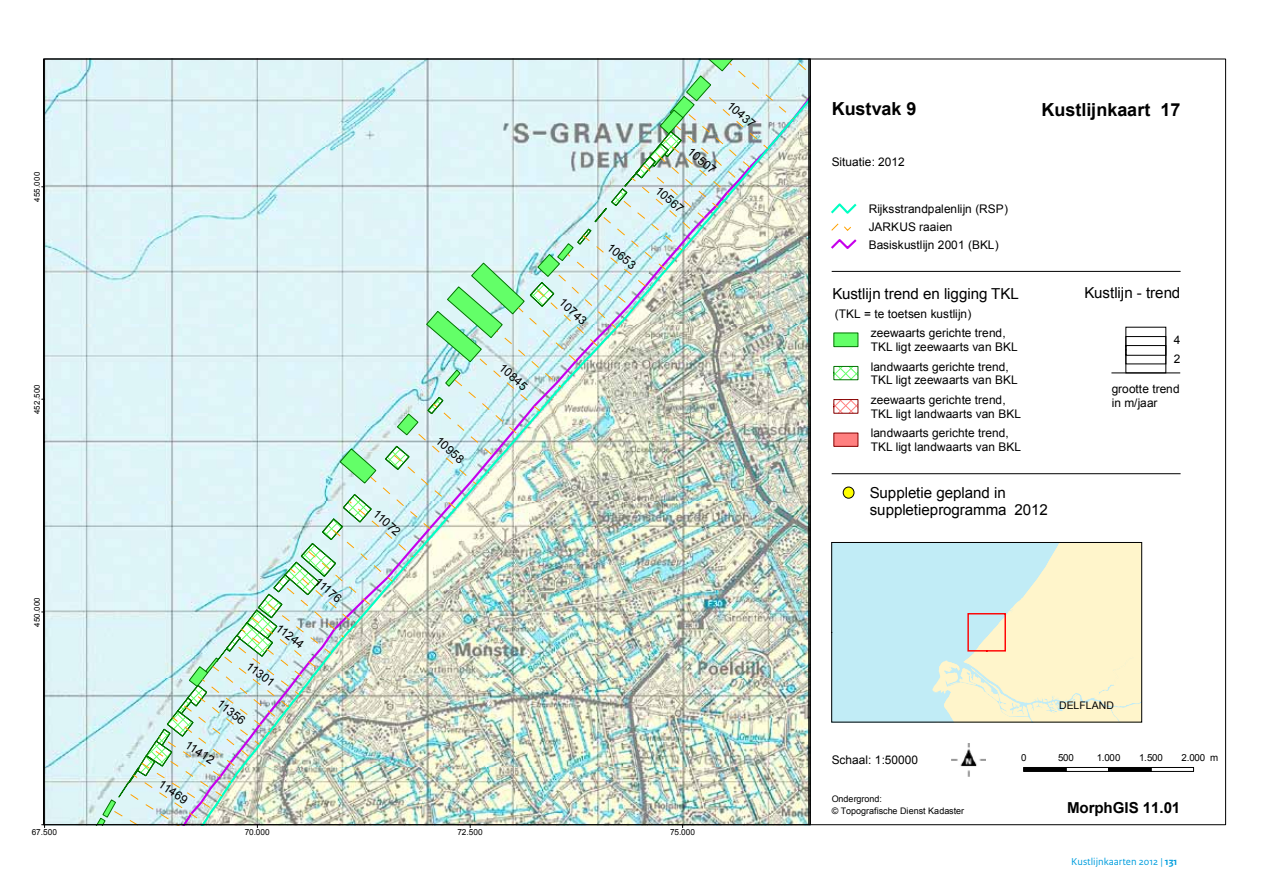
<style>
.page{position:relative;width:1263px;height:893px;background:#fff}
.page>*{position:absolute;margin:0;border:0;box-sizing:border-box;transform-origin:0 0}
.t1{font:700 18px "Arial";letter-spacing:.005em;color:#000}
.t2{font:15.15px/17.2px "Arial";letter-spacing:-.01em;color:#000}
.t3{font:700 15.15px "Arial";letter-spacing:-.01em;color:#000}
.t4{font:11.85px/13.6px "Arial";color:#000}
.t5{font:10.5px "Rijksoverheid Sans Text";color:#009ede}
.t6{font:10.5px "Arial";color:#000}
.t7{font:9.75px "Arial";letter-spacing:-.02em;color:#000}
.t8{font:9px "Arial";letter-spacing:.005em;color:#000}
.t9{font:8.25px "Arial";letter-spacing:.01em;color:#000}
.t10{font:7.95px "Arial";letter-spacing:.035em;color:#000}
.s1{font-weight:700}
</style>
<div class="page">
<img style="left:952px;top:743px;width:33px;height:34px">
<svg style="left:1125px;top:326px;width:41px;height:47px"></svg>
<hr style="left:1111px;top:373px;width:69px;height:1px;background:#000">
<div style="left:833px;top:333px;width:25px;height:14px;background:#63ff68;border:1px solid #007400"></div>
<svg style="left:833px;top:366px;width:26px;height:14px"></svg>
<svg style="left:833px;top:399px;width:26px;height:15px"></svg>
<div style="left:833px;top:433px;width:25px;height:14px;background:#ff8080;border:1px solid #870000"></div>
<hr style="left:832px;top:271px;width:348px;height:1px;background:#000">
<svg style="left:831px;top:203px;width:26px;height:11px"></svg>
<svg style="left:831px;top:239px;width:26px;height:10px"></svg>
<svg style="left:831px;top:223px;width:20px;height:8px"></svg>
<div style="left:843px;top:487px;width:11px;height:11px;background:#ff0;border-radius:50%"></div>
<div style="left:843px;top:487px;width:11px;height:11px;border:1px solid #000;border-radius:50%"></div>
<hr style="left:832px;top:473px;width:348px;height:1px;background:#000">
<img style="left:43px;top:58px;width:767px;height:767px">
<div style="left:831px;top:542px;width:311px;height:181px;background:#c1ecf6"></div>
<svg style="left:932px;top:543px;width:210px;height:179px;background:#ebefd6"></svg>
<div style="left:1023px;top:767px;width:43px;height:5px;background:#000"></div>
<div style="left:1066px;top:767px;width:43px;height:5px;border:1px solid #000"></div>
<div style="left:1108px;top:767px;width:43px;height:5px;background:#000"></div>
<div style="left:1151px;top:767px;width:43px;height:5px;border:1px solid #000"></div>
<p class="t10" style="left:32px;top:202px;width:31px;rotate:-90deg">455.000</p>
<p class="t10" style="left:32px;top:414px;width:31px;rotate:-90deg">452.500</p>
<p class="t4" style="left:442px;top:434px;width:35px;rotate:41deg">10958</p>
<p class="t4" style="left:505px;top:361px;width:35px;rotate:41deg">10845</p>
<p class="t4" style="left:565px;top:295px;width:35px;rotate:43deg">10743</p>
<p class="t4" style="left:613px;top:240px;width:35px;rotate:39deg">10653</p>
<p class="t4" style="left:693px;top:145px;width:35px;rotate:40deg">10507</p>
<p class="t4" style="left:661px;top:183px;width:35px;rotate:41deg">10567</p>
<p class="t4" style="left:733px;top:98px;width:35px;rotate:41deg">10437</p>
<p class="t10" style="left:32px;top:627px;width:31px;rotate:-90deg">450.000</p>
<p class="t4" style="left:281px;top:621px;width:34px;rotate:38deg">11244</p>
<p class="t4" style="left:252px;top:659px;width:34px;rotate:38deg">11301</p>
<p class="t4" style="left:223px;top:696px;width:34px;rotate:38deg">11356</p>
<p class="t4" style="left:190px;top:738px;width:34px;rotate:33deg">11412</p>
<p class="t4" style="left:164px;top:777px;width:34px;rotate:34deg">11469</p>
<p class="t4" style="left:321px;top:575px;width:33px;rotate:41deg">11176</p>
<p class="t4" style="left:379px;top:507px;width:34px;rotate:41deg">11072</p>
<p class="t9" style="left:32px;top:827px;width:27px">67.500</p>
<p class="t9" style="left:245px;top:827px;width:27px">70.000</p>
<p class="t9" style="left:458px;top:827px;width:27px">72.500</p>
<p class="t9" style="left:670px;top:827px;width:27px">75.000</p>
<h1 class="t1" style="left:832px;top:97px;width:86px">Kustvak 9</h1>
<h1 class="t1" style="left:1041px;top:97px;width:140px">Kustlijnkaart 17</h1>
<p class="t4" style="left:832px;top:155px;width:75px">Situatie: 2012</p>
<p class="t4" style="left:869px;top:202px;width:141px">Rijksstrandpalenlijn (RSP)</p>
<p class="t4" style="left:869px;top:238px;width:131px">Basiskustlijn 2001 (BKL)</p>
<p class="t4" style="left:869px;top:220px;width:85px">JARKUS raaien</p>
<p class="t2" style="left:832px;top:285px;width:188px">Kustlijn trend en ligging TKL</p>
<p class="t4" style="left:835px;top:307px;width:138px">(TKL = te toetsen kustlijn)</p>
<p class="t4" style="left:871px;top:326px;width:148px">zeewaarts gerichte trend,<br>TKL ligt zeewaarts van BKL</p>
<p class="t4" style="left:871px;top:360px;width:148px">landwaarts gerichte trend,<br>TKL ligt zeewaarts van BKL</p>
<p class="t4" style="left:871px;top:393px;width:152px">zeewaarts gerichte trend,<br>TKL ligt landwaarts van BKL</p>
<p class="t4" style="left:871px;top:426px;width:152px">landwaarts gerichte trend,<br>TKL ligt landwaarts van BKL</p>
<p class="t2" style="left:870px;top:484px;width:138px">Suppletie gepland in suppletieprogramma</p>
<p class="t2" style="left:1014px;top:501px;width:35px">2012</p>
<p class="t2" style="left:1084px;top:284px;width:97px">Kustlijn - trend</p>
<p class="t4" style="left:1174px;top:331px;width:8px;line-height:18.8px">4<br>2</p>
<p class="t4" style="left:1112px;top:383px;width:69px">grootte trend in m/jaar</p>
<p class="t6" style="left:1059px;top:699px;width:56px">DELFLAND</p>
<p class="t4" style="left:832px;top:753px;width:88px">Schaal: 1:50000</p>
<p class="t7" style="left:1021px;top:751px;width:7px">0</p>
<p class="t7" style="left:1058px;top:751px;width:17px">500</p>
<p class="t7" style="left:1097px;top:751px;width:25px">1.000</p>
<p class="t7" style="left:1139px;top:751px;width:25px">1.500</p>
<p class="t7" style="left:1181px;top:751px;width:38px">2.000 m</p>
<p class="t8" style="left:832px;top:792px;width:52px">Ondergrond:</p>
<p class="t8" style="left:832px;top:805px;width:134px">© Topografische Dienst Kadaster</p>
<p class="t3" style="left:1067px;top:798px;width:115px">MorphGIS 11.01</p>
<p class="t5" style="left:1071px;top:855px;width:108px">Kustlijnkaarten 2012 | <span class="s1">131</span></p>
</div>
